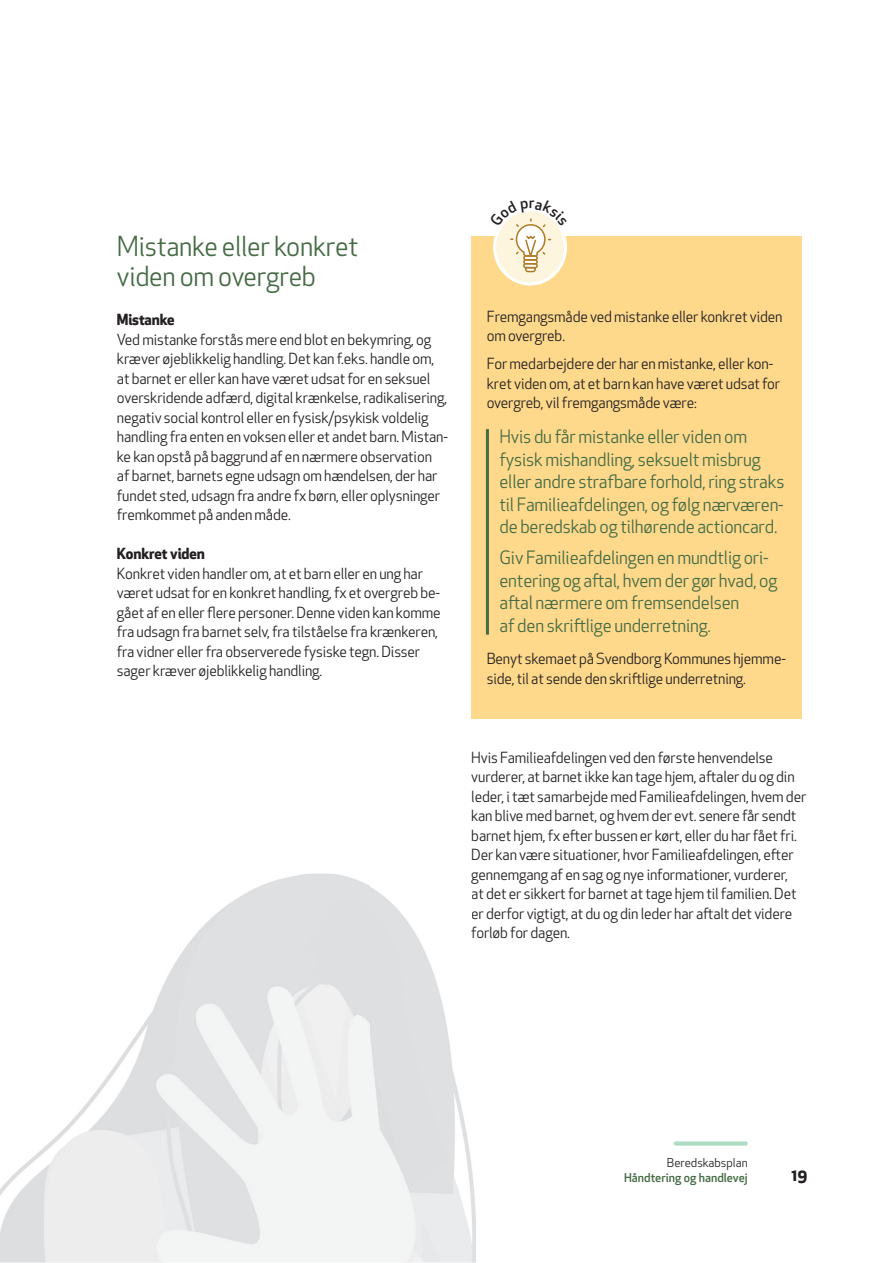
<style>
.page{position:relative;width:893px;height:1263px;background:#fff}
.page>*{position:absolute;margin:0;border:0;box-sizing:border-box;transform-origin:0 0}
.t1{font:27px/30px "Apex New";letter-spacing:-.01em;color:#446b44}
.t2{font:18px/22.5px "Apex New";letter-spacing:-.01em;color:#446b44}
.t3{font:700 16.5px "Apex New";color:#231f20}
.t4{font:15px/19.5px "Apex New";letter-spacing:-.01em;color:#231f20}
.t5{font:700 15px "Apex New";letter-spacing:-.01em;color:#231f20}
.t6{font:500 12px "Apex New";color:#446b44}
.t7{font:12px "Apex New";color:#231f20}
</style>
<div class="page">
<div style="left:674px;top:1141px;width:74px;height:5px;background:#aedbc2;border-radius:2px"></div>
<div style="left:471px;top:236px;width:330px;height:483px;background:#fed98c"></div>
<svg style="left:495px;top:210px;width:70px;height:74px"></svg>
<img style="left:0;top:874px;width:476px;height:389px">
<svg style="left:471px;top:874px;width:5px;height:10px"></svg>
<img style="left:472px;top:888px;width:4px;height:15px">
<img style="left:472px;top:907px;width:4px;height:15px">
<img style="left:471px;top:927px;width:5px;height:15px">
<hr style="left:486px;top:429px;width:3px;height:206px;background:#446b44">
<svg style="left:493px;top:210px;width:74px;height:63px"></svg>
<h1 class="t1" style="left:117px;top:234px;width:243px">Mistanke eller konkret viden om overgreb</h1>
<p class="t5" style="left:117px;top:314px;width:59px">Mistanke</p>
<p class="t4" style="left:117px;top:331px;width:333px">Ved mistanke forstås mere end blot en bekymring, og kræver øjeblikkelig handling. Det kan f.eks. handle om, at barnet er eller kan have været udsat for en seksuel overskridende adfærd, digital krænkelse, radikalisering, negativ social kontrol eller en fysisk/psykisk voldelig handling fra enten en voksen eller et andet barn. Mistan&shy;ke kan opstå på baggrund af en nærmere observation af barnet, barnets egne udsagn om hændelsen, der har fundet sted, udsagn fra andre fx børn, eller oplysninger fremkommet på anden måde.</p>
<p class="t5" style="left:117px;top:548px;width:90px">Konkret viden</p>
<p class="t4" style="left:117px;top:565px;width:325px">Konkret viden handler om, at et barn eller en ung har været udsat for en konkret handling, fx et overgreb be&shy;gået af en eller flere personer. Denne viden kan komme fra udsagn fra barnet selv, fra tilståelse fra krænkeren, fra vidner eller fra observerede fysiske tegn. Disser sager kræver øjeblikkelig handling.</p>
<p class="t4" style="left:487px;top:308px;width:297px">Fremgangsmåde ved mistanke eller konkret viden om overgreb.</p>
<p class="t4" style="left:487px;top:355px;width:295px">For medarbejdere der har en mistanke, eller kon&shy;kret viden om, at et barn kan have været udsat for overgreb, vil fremgangsmåde være:</p>
<p class="t2" style="left:499px;top:427px;width:286px">Hvis du får mistanke eller viden om fysisk mishandling, seksuelt misbrug eller andre strafbare forhold, ring straks til Familieafdelingen, og følg nærværen&shy;de beredskab og tilhørende actioncard.</p>
<p class="t2" style="left:499px;top:548px;width:279px">Giv Familieafdelingen en mundtlig ori&shy;entering og aftal, hvem der gør hvad, og aftal nærmere om fremsendelsen<br>af den skriftlige underretning.</p>
<p class="t4" style="left:487px;top:650px;width:301px">Benyt skemaet på Svendborg Kommunes hjemme&shy;side, til at sende den skriftlige underretning.</p>
<p class="t4" style="left:471px;top:749px;width:337px">Hvis Familieafdelingen ved den første henvendelse vurderer, at barnet ikke kan tage hjem, aftaler du og din leder, i tæt samarbejde med Familieafdelingen, hvem der kan blive med barnet, og hvem der evt. senere får sendt barnet hjem, fx efter bussen er kørt, eller du har fået fri.<br>Der kan være situationer, hvor Familieafdelingen, efter gennemgang af en sag og nye informationer, vurderer,<br>at det er sikkert for barnet at tage hjem til familien. Det er derfor vigtigt, at du og din leder har aftalt det videre forløb for dagen.</p>
<p class="t7" style="left:667px;top:1158px;width:82px">Beredskabsplan</p>
<p class="t6" style="left:624px;top:1172px;width:125px">Håndtering og handlevej</p>
<p class="t3" style="left:791px;top:1168px;width:18px">19</p>
</div>
